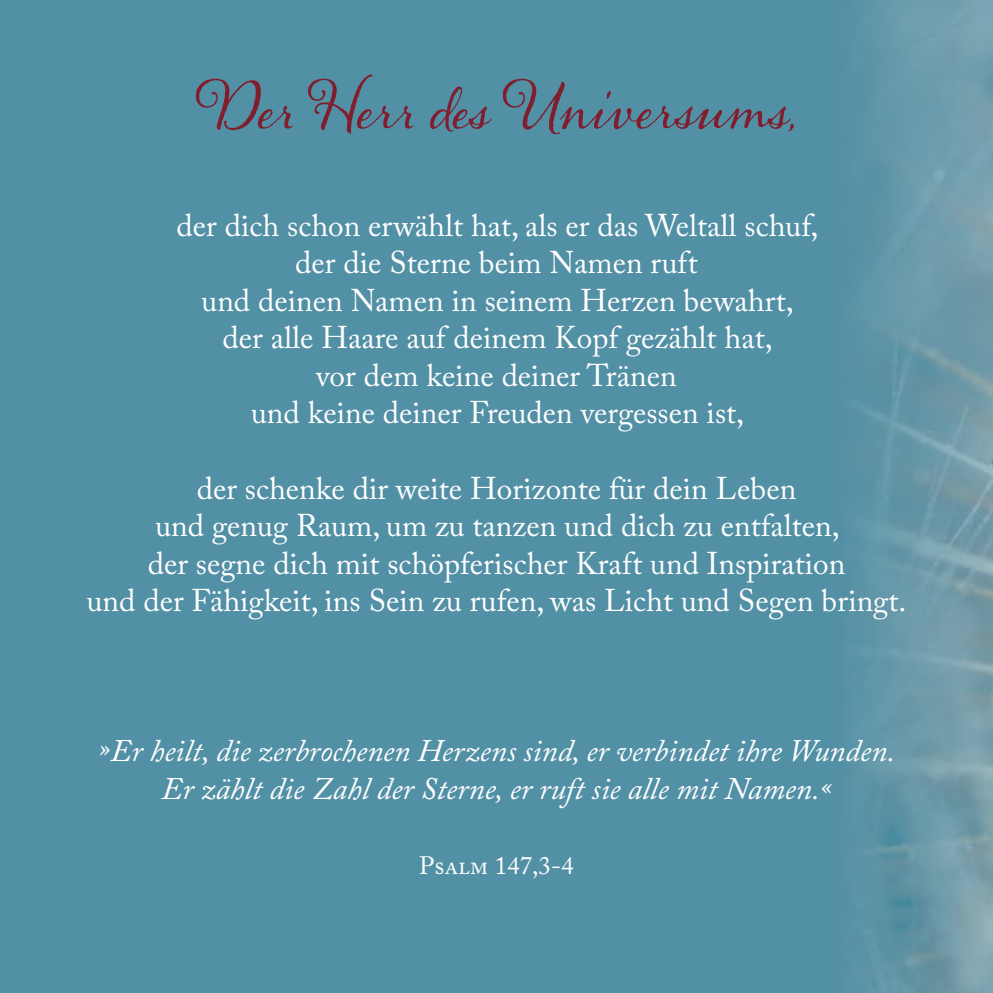
<style>
.page{position:relative;width:993px;height:993px;background:#fff}
.page>*{position:absolute;margin:0;border:0;box-sizing:border-box;transform-origin:0 0}
.t1{font:60px "Alana PRO";color:#801e2d}
.t2{font:31.25px/37.5px "Adobe Caslon Pro";color:#fff;text-align:center}
.t3{font:italic 31.25px/37.5px "Adobe Caslon Pro";color:#fff;text-align:center}
.t4{font:25px "Adobe Caslon Pro";color:#fff}
</style>
<div class="page">
<div style="left:0;top:0;width:992px;height:992px;background:#5290a5"></div>
<img style="left:854px;top:0;width:138px;height:992px">
<h1 class="t1" style="left:199px;top:83px;width:597px">Der Herr des Universums,</h1>
<p class="t2" style="left:176px;top:206px;width:643px">der dich schon erwählt hat, als er das Weltall schuf, der die Sterne beim Namen ruft<br>und deinen Namen in seinem Herzen bewahrt,<br>der alle Haare auf deinem Kopf gezählt hat,<br>vor dem keine deiner Tränen<br>und keine deiner Freuden vergessen ist,</p>
<p class="t2" style="left:87px;top:469px;width:821px">der schenke dir weite Horizonte für dein Leben<br>und genug Raum, um zu tanzen und dich zu entfalten,<br>der segne dich mit schöpferischer Kraft und Inspiration<br>und der Fähigkeit, ins Sein zu rufen, was Licht und Segen bringt.</p>
<p class="t3" style="left:99px;top:731px;width:797px">»Er heilt, die zerbrochenen Herzens sind, er verbindet ihre Wunden.<br>Er zählt die Zahl der Sterne, er ruft sie alle mit Namen.«</p>
<p class="t4" style="left:419px;top:850px;width:156px">Psalm 147,3-4</p>
</div>
